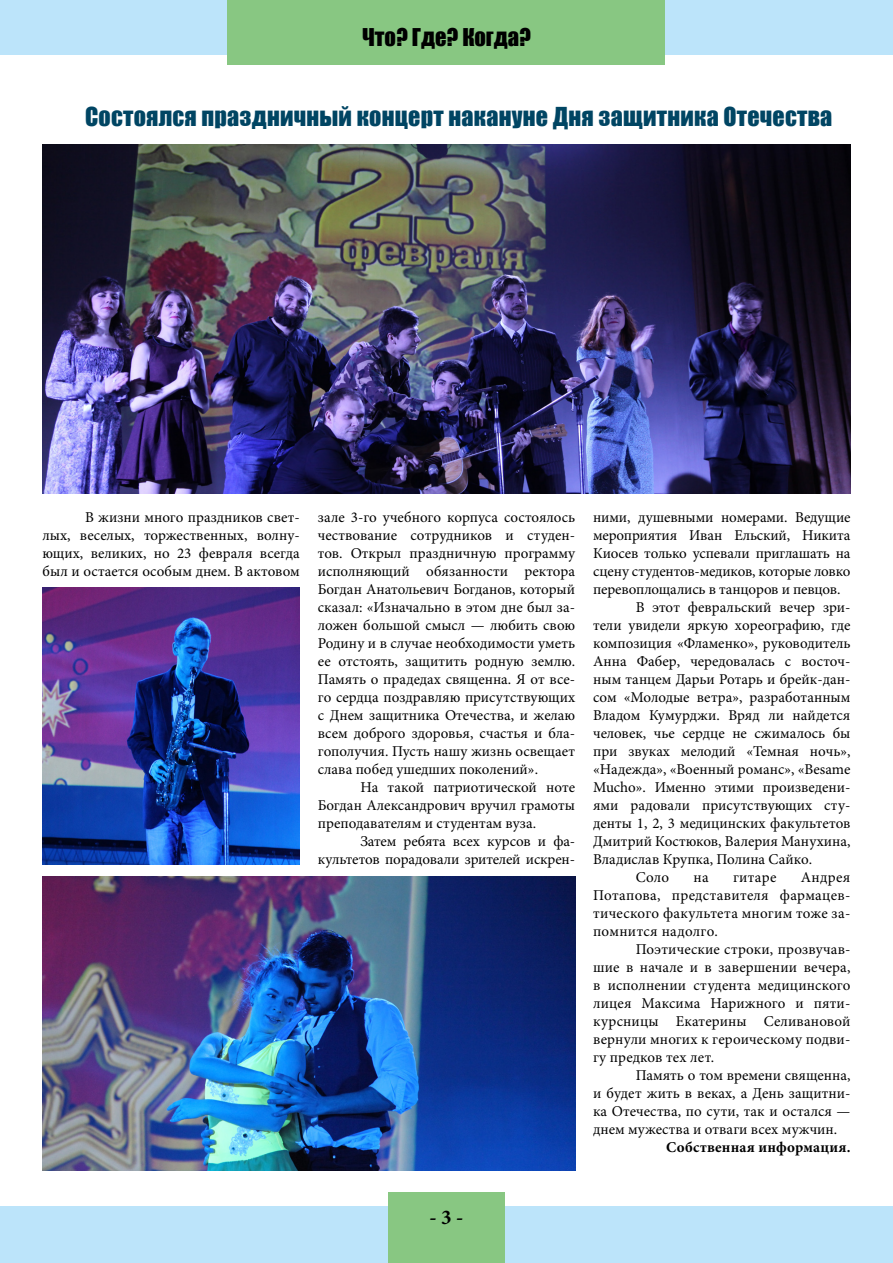
<style>
.page{position:relative;width:893px;height:1263px;background:#fff}
.page>*{position:absolute;margin:0;border:0;box-sizing:border-box;transform-origin:0 0}
.t1{font:24px "Impact";letter-spacing:.01em;color:#004563}
.t2{font:22.5px "Impact";color:#000}
.t3{font:700 21px "Minion Pro";color:#000}
.t4{font:15px/18px "Minion Pro";color:#000;text-align:justify}
.t5{font:700 15px "Minion Pro";letter-spacing:.01em;color:#000}
</style>
<div class="page">
<div style="left:0;top:1206px;width:893px;height:57px;background:#bce4fa"></div>
<div style="left:388px;top:1193px;width:117px;height:70px;background:#88c782"></div>
<div style="left:0;top:0;width:893px;height:54px;background:#bce4fa"></div>
<div style="left:228px;top:0;width:437px;height:65px;background:#88c782"></div>
<img style="left:43px;top:144px;width:807px;height:349px">
<img style="left:43px;top:588px;width:257px;height:276px">
<img style="left:43px;top:876px;width:532px;height:294px">
<h2 class="t2" style="left:362px;top:20px;width:170px">Что? Где? Когда?</h2>
<h1 class="t1" style="left:85px;top:98px;width:749px">Состоялся праздничный концерт накануне Дня защитника Отечества</h1>
<p class="t4" style="left:43px;top:508px;width:259px;text-indent:43px">В жизни много праздников свет&shy;лых, веселых, торжественных, волну&shy;ющих, великих, но 23 февраля всегда был и остается особым днем. В актовом</p>
<p class="t4" style="left:318px;top:508px;width:259px">зале 3-го учебного корпуса состоялось чествование сотрудников и студен&shy;тов. Открыл праздничную программу исполняющий обязанности ректора Богдан Анатольевич Богданов, который сказал: «Изначально в этом дне был за&shy;ложен большой смысл — любить свою Родину и в случае необходимости уметь ее отстоять, защитить родную землю.<br>Память о прадедах священна. Я от все&shy;го сердца поздравляю присутствующих с Днем защитника Отечества, и желаю всем доброго здоровья, счастья и бла&shy;гополучия. Пусть нашу жизнь освещает слава побед ушедших поколений».</p>
<p class="t4" style="left:318px;top:778px;width:259px;text-indent:43px">На такой патриотической ноте Богдан Александрович вручил грамоты преподавателям и студентам вуза.</p>
<p class="t4" style="left:318px;top:832px;width:259px;text-align:right">Затем ребята всех курсов и фа&shy;культетов порадовали зрителей искрен-</p>
<p class="t4" style="left:593px;top:508px;width:259px">ними, душевными номерами. Ведущие</p>
<p class="t4" style="left:593px;top:526px;width:259px">мероприятия Иван Ельский, Никита</p>
<p class="t4" style="left:593px;top:544px;width:259px">Киосев только успевали приглашать на</p>
<p class="t4" style="left:593px;top:562px;width:259px">сцену студентов-медиков, которые ловко</p>
<p class="t4" style="left:593px;top:580px;width:249px">перевоплощались в танцоров и певцов.</p>
<p class="t4" style="left:636px;top:598px;width:216px">В этот февральский вечер зри-</p>
<p class="t4" style="left:593px;top:616px;width:259px">тели увидели яркую хореографию, где</p>
<p class="t4" style="left:593px;top:634px;width:259px">композиция «Фламенко», руководитель</p>
<p class="t4" style="left:593px;top:652px;width:259px">Анна Фабер, чередовалась с восточ-</p>
<p class="t4" style="left:593px;top:670px;width:259px">ным танцем Дарьи Ротарь и брейк-дан-</p>
<p class="t4" style="left:593px;top:688px;width:259px">сом «Молодые ветра», разработанным</p>
<p class="t4" style="left:593px;top:706px;width:259px">Владом Кумурджи. Вряд ли найдется</p>
<p class="t4" style="left:593px;top:724px;width:259px">человек, чье сердце не сжималось бы</p>
<p class="t4" style="left:593px;top:742px;width:259px">при звуках мелодий «Темная ночь»,</p>
<p class="t4" style="left:593px;top:760px;width:259px">«Надежда», «Военный романс», «Besame</p>
<p class="t4" style="left:593px;top:778px;width:259px">Mucho». Именно этими произведени-</p>
<p class="t4" style="left:593px;top:796px;width:259px">ями радовали присутствующих сту-</p>
<p class="t4" style="left:593px;top:814px;width:259px">денты 1, 2, 3 медицинских факультетов</p>
<p class="t4" style="left:593px;top:832px;width:259px">Дмитрий Костюков, Валерия Манухина,</p>
<p class="t4" style="left:593px;top:850px;width:220px">Владислав Крупка, Полина Сайко.</p>
<p class="t4" style="left:636px;top:868px;width:35px">Соло</p>
<p class="t4" style="left:693px;top:868px;width:17px">на</p>
<p class="t4" style="left:733px;top:868px;width:45px">гитаре</p>
<p class="t4" style="left:593px;top:868px;width:259px;text-indent:208px">Андрея Потапова, представителя фармацев&shy;тического факультета многим тоже за&shy;помнится надолго.</p>
<p class="t4" style="left:593px;top:940px;width:259px;text-indent:43px">Поэтические строки, прозвучав&shy;шие в начале и в завершении вечера, в исполнении студента медицинского лицея Максима Нарижного и пяти&shy;курсницы Екатерины Селивановой вернули многих к героическому подви&shy;гу предков тех лет.</p>
<p class="t4" style="left:593px;top:1066px;width:259px;text-indent:43px">Память о том времени священна, и будет жить в веках, а День защитни&shy;ка Отечества, по сути, так и остался — днем мужества и отваги всех мужчин.</p>
<p class="t5" style="left:666px;top:1137px;width:186px">Собственная информация.</p>
<h3 class="t3" style="left:429px;top:1202px;width:35px">- 3 -</h3>
</div>
